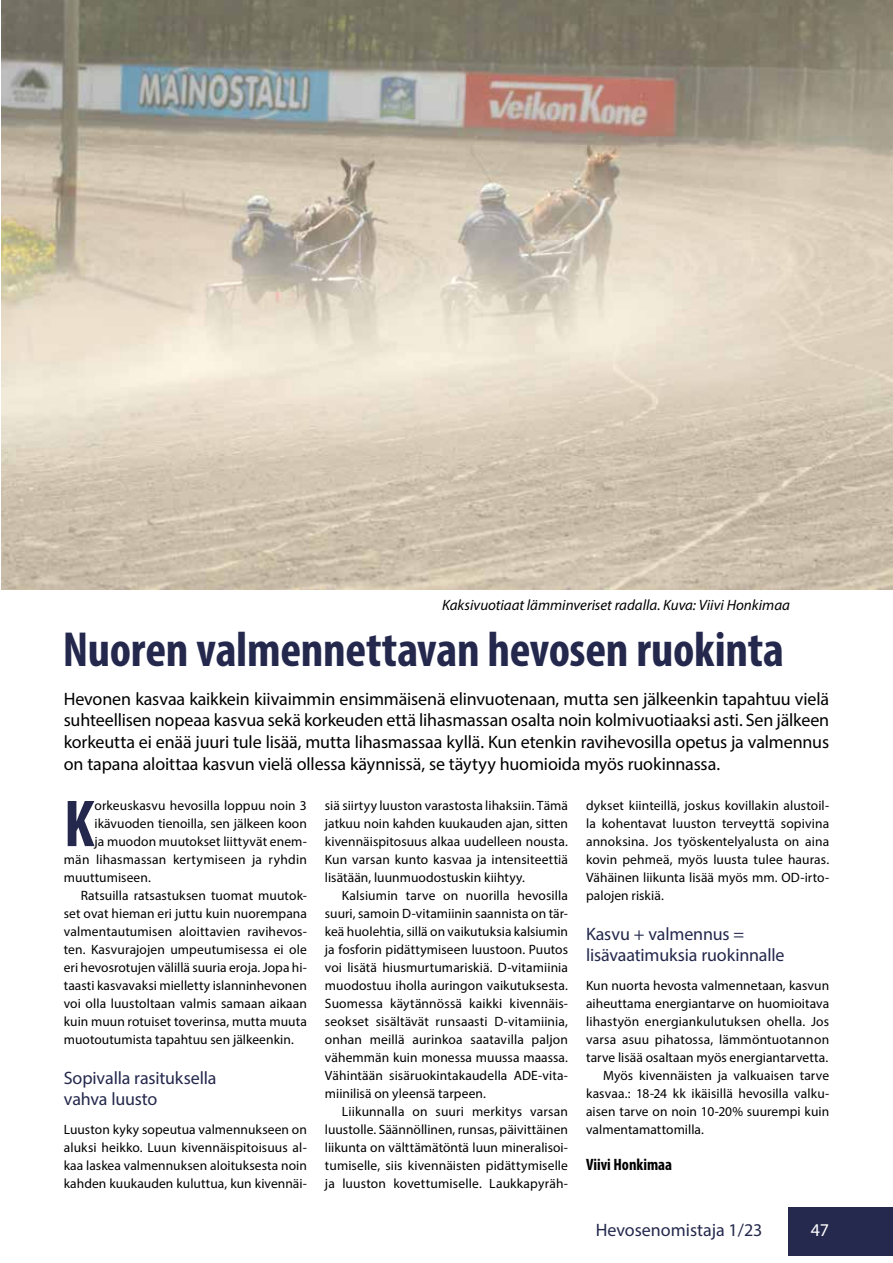
<style>
.page{position:relative;width:893px;height:1263px;background:#fff}
.page>*{position:absolute;margin:0;border:0;box-sizing:border-box;transform-origin:0 0}
.t1{font:700 condensed 66.9px "Myriad Pro";color:#24284c}
.t2{font:700 condensed 49.5px "Myriad Pro";letter-spacing:-.005em;color:#24284c}
.t3{font:18px/21.6px "Myriad Pro";letter-spacing:-.01em;color:#000;text-align:justify}
.t4{font:18px/21.6px "Myriad Pro";letter-spacing:-.01em;color:#24284c}
.t5{font:18px "Myriad Pro";color:#24294d}
.t6{font:18px "Myriad Pro";color:#fff}
.t7{font:700 condensed 16.5px "Myriad Pro";color:#000}
.t8{font:italic 15px "Myriad Pro";color:#000}
.t9{font:13.5px/18px "Myriad Pro";letter-spacing:.005em;color:#000;text-align:justify}
</style>
<div class="page">
<div style="left:788px;top:1207px;width:105px;height:49px;background:#24294d"></div>
<img style="left:1px;top:0;width:892px;height:590px">
<p class="t8" style="left:442px;top:595px;width:349px">Kaksivuotiaat lämminveriset radalla. Kuva: Viivi Honkimaa</p>
<h2 class="t2" style="left:63px;top:619px;width:723px">Nuoren valmennettavan hevosen ruokinta</h2>
<p class="t3" style="left:64px;top:688px;width:767px">Hevonen kasvaa kaikkein kiivaimmin ensimmäisenä elinvuotenaan, mutta sen jälkeenkin tapahtuu vielä suhteellisen nopeaa kasvua sekä korkeuden että lihasmassan osalta noin kolmivuotiaaksi asti. Sen jälkeen korkeutta ei enää juuri tule lisää, mutta lihasmassaa kyllä. Kun etenkin ravihevosilla opetus ja valmennus on tapana aloittaa kasvun vielä ollessa käynnissä, se täytyy huomioida myös ruokinnassa.</p>
<h1 class="t1" style="left:64px;top:782px;width:32px">K</h1>
<p class="t9" style="left:94px;top:796px;width:214px">orkeuskasvu hevosilla loppuu noin 3</p>
<p class="t9" style="left:94px;top:814px;width:214px">ikävuoden tienoilla, sen jälkeen koon</p>
<p class="t9" style="left:94px;top:832px;width:214px">ja muodon muutokset liittyvät enem-</p>
<p class="t9" style="left:64px;top:850px;width:245px">män lihasmassan kertymiseen ja ryhdin</p>
<p class="t9" style="left:64px;top:868px;width:89px">muuttumiseen.</p>
<p class="t9" style="left:81px;top:886px;width:228px">Ratsuilla ratsastuksen tuomat muutok-</p>
<p class="t9" style="left:64px;top:904px;width:245px">set ovat hieman eri juttu kuin nuorempana</p>
<p class="t9" style="left:64px;top:922px;width:245px">valmentautumisen aloittavien ravihevos-</p>
<p class="t9" style="left:64px;top:940px;width:245px">ten. Kasvurajojen umpeutumisessa ei ole</p>
<p class="t9" style="left:64px;top:958px;width:245px">eri hevosrotujen välillä suuria eroja. Jopa hi-</p>
<p class="t9" style="left:64px;top:976px;width:245px">taasti kasvavaksi mielletty islanninhevonen</p>
<p class="t9" style="left:64px;top:994px;width:245px">voi olla luustoltaan valmis samaan aikaan</p>
<p class="t9" style="left:64px;top:1012px;width:245px">kuin muun rotuiset toverinsa, mutta muuta</p>
<p class="t9" style="left:64px;top:1030px;width:232px">muotoutumista tapahtuu sen jälkeenkin.</p>
<h3 class="t4" style="left:64px;top:1066px;width:154px">Sopivalla rasituksella vahva luusto</h3>
<p class="t9" style="left:64px;top:1120px;width:245px">Luuston kyky sopeutua valmennukseen on aluksi heikko. Luun kivennäispitoisuus al&shy;kaa laskea valmennuksen aloituksesta noin kahden kuukauden kuluttua, kun kivennäi-</p>
<p class="t9" style="left:325px;top:796px;width:245px">siä siirtyy luuston varastosta lihaksiin. Tämä jatkuu noin kahden kuukauden ajan, sitten kivennäispitosuus alkaa uudelleen nousta.<br>Kun varsan kunto kasvaa ja intensiteettiä lisätään, luunmuodostuskin kiihtyy.</p>
<p class="t9" style="left:325px;top:886px;width:245px;text-indent:17px">Kalsiumin tarve on nuorilla hevosilla suuri, samoin D-vitamiinin saannista on tär&shy;keä huolehtia, sillä on vaikutuksia kalsiumin ja fosforin pidättymiseen luustoon. Puutos voi lisätä hiusmurtumariskiä. D-vitamiinia muodostuu iholla auringon vaikutuksesta.<br>Suomessa käytännössä kaikki kivennäis&shy;seokset sisältävät runsaasti D-vitamiinia, onhan meillä aurinkoa saatavilla paljon vähemmän kuin monessa muussa maassa.<br>Vähintään sisäruokintakaudella ADE-vita&shy;miinilisä on yleensä tarpeen.</p>
<p class="t9" style="left:325px;top:1102px;width:245px;text-indent:17px">Liikunnalla on suuri merkitys varsan luustolle. Säännöllinen, runsas, päivittäinen liikunta on välttämätöntä luun mineralisoi&shy;tumiselle, siis kivennäisten pidättymiselle ja luuston kovettumiselle. Laukkapyräh-</p>
<p class="t9" style="left:586px;top:796px;width:245px">dykset kiinteillä, joskus kovillakin alustoil&shy;la kohentavat luuston terveyttä sopivina annoksina. Jos työskentelyalusta on aina kovin pehmeä, myös luusta tulee hauras.<br>Vähäinen liikunta lisää myös mm. OD-irto&shy;palojen riskiä.</p>
<h3 class="t4" style="left:586px;top:922px;width:200px">Kasvu + valmennus = lisävaatimuksia ruokinnalle</h3>
<p class="t9" style="left:586px;top:976px;width:245px">Kun nuorta hevosta valmennetaan, kasvun</p>
<p class="t9" style="left:586px;top:994px;width:245px">aiheuttama energiantarve on huomioitava</p>
<p class="t9" style="left:586px;top:1012px;width:245px">lihastyön energiankulutuksen ohella. Jos</p>
<p class="t9" style="left:586px;top:1030px;width:245px">varsa asuu pihatossa, lämmöntuotannon</p>
<p class="t9" style="left:586px;top:1048px;width:244px">tarve lisää osaltaan myös energiantarvetta.</p>
<p class="t9" style="left:603px;top:1066px;width:228px">Myös kivennäisten ja valkuaisen tarve</p>
<p class="t9" style="left:586px;top:1084px;width:245px">kasvaa.: 18-24 kk ikäisillä hevosilla valku-</p>
<p class="t9" style="left:586px;top:1102px;width:245px">aisen tarve on noin 10-20% suurempi kuin</p>
<p class="t9" style="left:586px;top:1120px;width:119px">valmentamattomilla.</p>
<p class="t7" style="left:586px;top:1154px;width:88px">Viivi Honkimaa</p>
<h3 class="t5" style="left:596px;top:1219px;width:168px">Hevosenomistaja 1/23</h3>
<h3 class="t6" style="left:811px;top:1219px;width:20px">47</h3>
</div>
